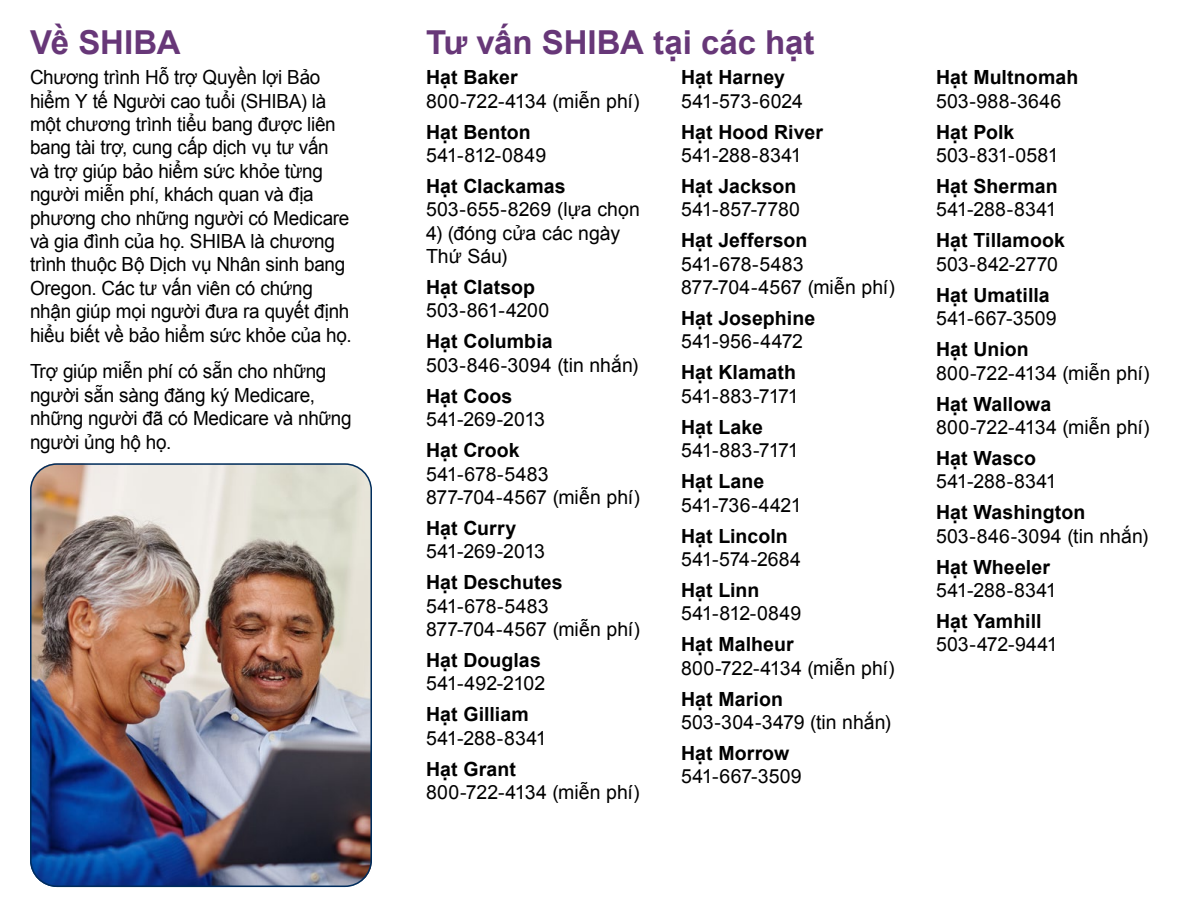
<style>
.page{position:relative;width:1188px;height:918px;background:#fff}
.page>*{position:absolute;margin:0;border:0;box-sizing:border-box;transform-origin:0 0}
.t1{font:700 33px "Arial";color:#673778}
.t2{font:19.5px/23.4px "Arial";letter-spacing:-.01em;color:#000}
.t3{font:700 19.5px "Arial";letter-spacing:.005em;color:#000}
.t4{font:19.5px "Arial";letter-spacing:.01em;color:#000}
.t5{font:19.5px "Arial";letter-spacing:-.06em;color:#000}
</style>
<div class="page">
<img style="left:30px;top:466px;width:342px;height:421px">
<div style="left:30px;top:463px;width:342px;height:424px;border:2px solid #002d5d;border-radius:26px"></div>
<h1 class="t1" style="left:30px;top:21px;width:152px">Về SHIBA</h1>
<p class="t2" style="left:30px;top:66px;width:323px">Chương trình Hỗ trợ Quyền lợi Bảo hiểm Y tế Người cao tuổi (SHIBA) là một chương trình tiểu bang được liên bang tài trợ, cung cấp dịch vụ tư vấn và trợ giúp bảo hiểm sức khỏe từng người miễn phí, khách quan và địa phương cho những người có Medicare và gia đình của họ. SHIBA là chương trình thuộc Bộ Dịch vụ Nhân sinh bang Oregon. Các tư vấn viên có chứng nhận giúp mọi người đưa ra quyết định hiểu biết về bảo hiểm sức khỏe của họ.</p>
<p class="t2" style="left:30px;top:360px;width:323px">Trợ giúp miễn phí có sẵn cho những người sẵn sàng đăng ký Medicare, những người đã có Medicare và những người ủng hộ họ.</p>
<h1 class="t1" style="left:426px;top:21px;width:390px">Tư vấn SHIBA tại các hạt</h1>
<p class="t3" style="left:426px;top:64px;width:93px">Hạt Baker</p>
<p class="t2" style="left:426px;top:89px;width:215px">800-722-4134 (miễn phí)</p>
<p class="t3" style="left:426px;top:119px;width:106px">Hạt Benton</p>
<p class="t2" style="left:426px;top:144px;width:122px">541-812-0849</p>
<p class="t3" style="left:426px;top:173px;width:141px">Hạt Clackamas</p>
<p class="t2" style="left:426px;top:198px;width:216px">503-655-8269 (lựa chọn</p>
<p class="t2" style="left:426px;top:221px;width:196px">4) (đóng cửa các ngày<br>Thứ Sáu)</p>
<p class="t3" style="left:426px;top:274px;width:111px">Hạt Clatsop</p>
<p class="t2" style="left:426px;top:299px;width:125px">503-861-4200</p>
<p class="t3" style="left:426px;top:329px;width:128px">Hạt Columbia</p>
<p class="t2" style="left:426px;top:353px;width:214px">503-846-3094 (tin nhắn)</p>
<p class="t3" style="left:426px;top:383px;width:88px">Hạt Coos</p>
<p class="t2" style="left:426px;top:408px;width:121px">541-269-2013</p>
<p class="t3" style="left:426px;top:437px;width:95px">Hạt Crook</p>
<p class="t2" style="left:426px;top:462px;width:215px">541-678-5483<br>877-704-4567 (miễn phí)</p>
<p class="t3" style="left:426px;top:515px;width:92px">Hạt Curry</p>
<p class="t2" style="left:426px;top:540px;width:121px">541-269-2013</p>
<p class="t3" style="left:426px;top:570px;width:138px">Hạt Deschutes</p>
<p class="t2" style="left:426px;top:594px;width:215px">541-678-5483<br>877-704-4567 (miễn phí)</p>
<p class="t3" style="left:426px;top:647px;width:116px">Hạt Douglas</p>
<p class="t2" style="left:426px;top:672px;width:121px">541-492-2102</p>
<p class="t3" style="left:426px;top:702px;width:104px">Hạt Gilliam</p>
<p class="t4" style="left:426px;top:725px;width:122px">541-288-8341</p>
<p class="t3" style="left:426px;top:756px;width:91px">Hạt Grant</p>
<p class="t2" style="left:426px;top:781px;width:215px">800-722-4134 (miễn phí)</p>
<p class="t3" style="left:681px;top:65px;width:105px">Hạt Harney</p>
<p class="t2" style="left:681px;top:89px;width:123px">541-573-6024</p>
<p class="t3" style="left:681px;top:119px;width:143px">Hạt Hood River</p>
<p class="t4" style="left:681px;top:142px;width:122px">541-288-8341</p>
<p class="t3" style="left:681px;top:173px;width:117px">Hạt Jackson</p>
<p class="t2" style="left:681px;top:198px;width:121px">541-857-7780</p>
<p class="t3" style="left:681px;top:228px;width:128px">Hạt Jefferson</p>
<p class="t2" style="left:681px;top:252px;width:215px">541-678-5483<br>877-704-4567 (miễn phí)</p>
<p class="t3" style="left:681px;top:305px;width:136px">Hạt Josephine</p>
<p class="t4" style="left:681px;top:329px;width:124px">541-956-4472</p>
<p class="t3" style="left:681px;top:360px;width:117px">Hạt Klamath</p>
<p class="t5" style="left:681px;top:383px;width:119px">541-883-7171</p>
<p class="t3" style="left:681px;top:414px;width:83px">Hạt Lake</p>
<p class="t5" style="left:681px;top:438px;width:119px">541-883-7171</p>
<p class="t3" style="left:681px;top:469px;width:85px">Hạt Lane</p>
<p class="t2" style="left:681px;top:493px;width:122px">541-736-4421</p>
<p class="t3" style="left:681px;top:523px;width:108px">Hạt Lincoln</p>
<p class="t2" style="left:681px;top:548px;width:122px">541-574-2684</p>
<p class="t3" style="left:681px;top:577px;width:80px">Hạt Linn</p>
<p class="t2" style="left:681px;top:602px;width:122px">541-812-0849</p>
<p class="t3" style="left:681px;top:632px;width:114px">Hạt Malheur</p>
<p class="t2" style="left:681px;top:656px;width:215px">800-722-4134 (miễn phí)</p>
<p class="t3" style="left:681px;top:686px;width:104px">Hạt Marion</p>
<p class="t2" style="left:681px;top:711px;width:212px">503-304-3479 (tin nhắn)</p>
<p class="t3" style="left:681px;top:740px;width:110px">Hạt Morrow</p>
<p class="t4" style="left:681px;top:764px;width:122px">541-667-3509</p>
<p class="t3" style="left:936px;top:65px;width:144px">Hạt Multnomah</p>
<p class="t4" style="left:936px;top:88px;width:127px">503-988-3646</p>
<p class="t3" style="left:936px;top:119px;width:80px">Hạt Polk</p>
<p class="t4" style="left:936px;top:142px;width:124px">503-831-0581</p>
<p class="t3" style="left:936px;top:173px;width:123px">Hạt Sherman</p>
<p class="t4" style="left:936px;top:197px;width:122px">541-288-8341</p>
<p class="t3" style="left:936px;top:228px;width:130px">Hạt Tillamook</p>
<p class="t2" style="left:936px;top:252px;width:124px">503-842-2770</p>
<p class="t3" style="left:936px;top:282px;width:115px">Hạt Umatilla</p>
<p class="t4" style="left:936px;top:306px;width:122px">541-667-3509</p>
<p class="t3" style="left:936px;top:336px;width:94px">Hạt Union</p>
<p class="t2" style="left:936px;top:361px;width:215px">800-722-4134 (miễn phí)</p>
<p class="t3" style="left:936px;top:391px;width:117px">Hạt Wallowa</p>
<p class="t2" style="left:936px;top:416px;width:215px">800-722-4134 (miễn phí)</p>
<p class="t3" style="left:936px;top:445px;width:102px">Hạt Wasco</p>
<p class="t4" style="left:936px;top:469px;width:122px">541-288-8341</p>
<p class="t3" style="left:936px;top:500px;width:151px">Hạt Washington</p>
<p class="t2" style="left:936px;top:524px;width:214px">503-846-3094 (tin nhắn)</p>
<p class="t3" style="left:936px;top:554px;width:116px">Hạt Wheeler</p>
<p class="t4" style="left:936px;top:577px;width:122px">541-288-8341</p>
<p class="t3" style="left:936px;top:608px;width:107px">Hạt Yamhill</p>
<p class="t2" style="left:936px;top:633px;width:123px">503-472-9441</p>
</div>
